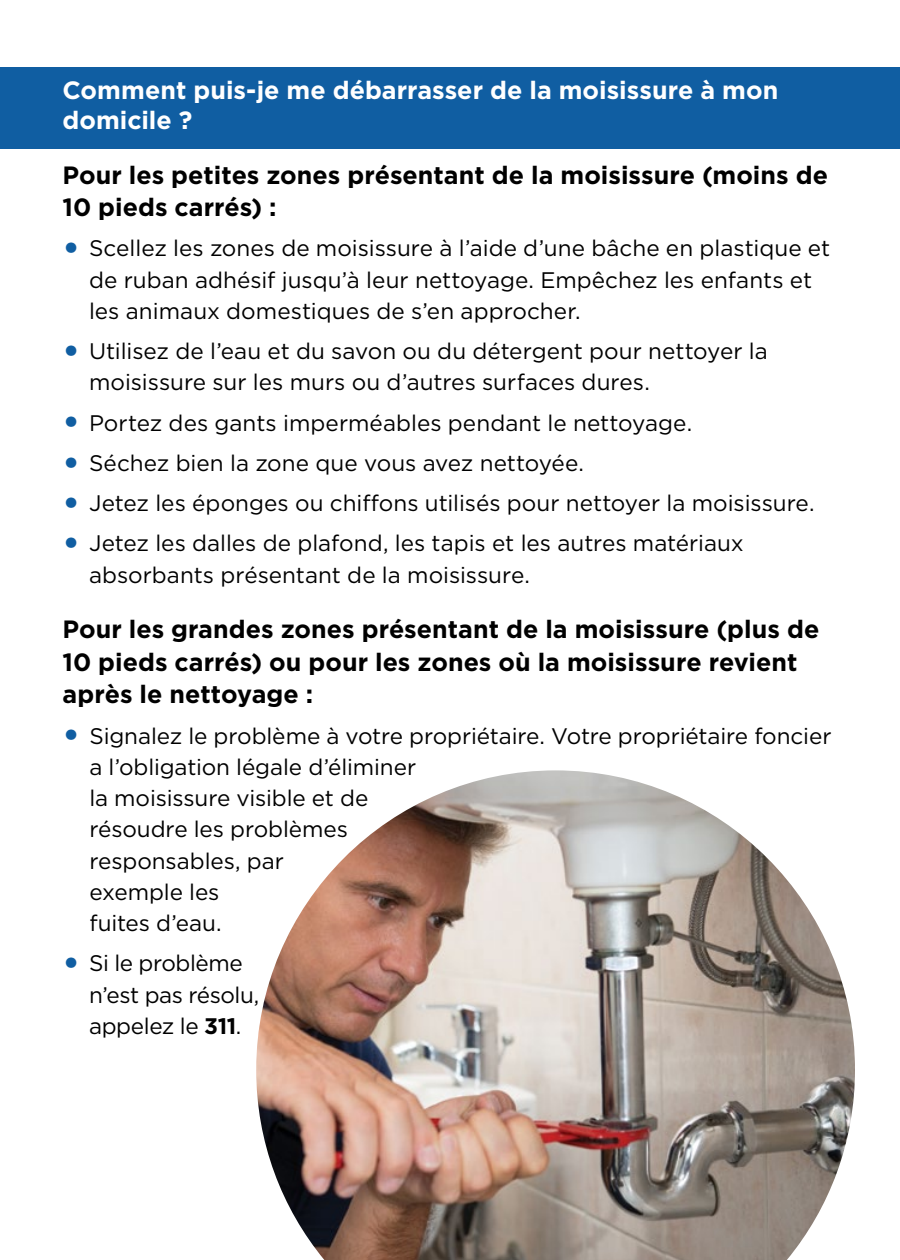
<style>
.page{position:relative;width:900px;height:1260px;background:#fff}
.page>*{position:absolute;margin:0;border:0;box-sizing:border-box;transform-origin:0 0}
.t1{font:700 25px/32.5px "Gotham";color:#000}
.t2{font:700 25px/30px "Gotham";color:#fff}
.t3{font:22.5px/31.2px "Gotham";color:#000}
.t4{font:22.5px/31.2px "Gotham";letter-spacing:-.02em;color:#000}
.s1{font-weight:700;font-size:35px;color:#105ea2}
.s2{font-weight:700}
</style>
<div class="page">
<img style="left:256px;top:770px;width:599px;height:490px">
<div style="left:0;top:68px;width:900px;height:81px;background:#105ea2"></div>
<hr style="left:899px;top:0;width:1px;height:1260px;background:#105ea2">
<p class="t2" style="left:62px;top:75px;width:717px">Comment puis-je me débarrasser de la moisissure à mon domicile ?</p>
<p class="t1" style="left:62px;top:158px;width:767px">Pour les petites zones présentant de la moisissure (moins de<br>10 pieds carrés) :</p>
<p class="t3" style="left:89px;top:232px;width:743px;text-indent:-27px"><span class="s1">•</span> Scellez les zones de moisissure à l’aide d’une bâche en plastique et de ruban adhésif jusqu’à leur nettoyage. Empêchez les enfants et les animaux domestiques de s’en approcher.</p>
<p class="t3" style="left:89px;top:335px;width:680px;text-indent:-27px"><span class="s1">•</span> Utilisez de l’eau et du savon ou du détergent pour nettoyer la moisissure sur les murs ou d’autres surfaces dures.</p>
<p class="t3" style="left:62px;top:406px;width:631px"><span class="s1">•</span> Portez des gants imperméables pendant le nettoyage.</p>
<p class="t3" style="left:62px;top:447px;width:523px"><span class="s1">•</span> Séchez bien la zone que vous avez nettoyée.</p>
<p class="t3" style="left:62px;top:487px;width:754px"><span class="s1">•</span> Jetez les éponges ou chiffons utilisés pour nettoyer la moisissure.</p>
<p class="t3" style="left:89px;top:527px;width:656px;text-indent:-27px"><span class="s1">•</span> Jetez les dalles de plafond, les tapis et les autres matériaux absorbants présentant de la moisissure.</p>
<p class="t1" style="left:62px;top:613px;width:758px">Pour les grandes zones présentant de la moisissure (plus de<br>10 pieds carrés) ou pour les zones où la moisissure revient après le nettoyage :</p>
<p class="t3" style="left:89px;top:720px;width:744px;text-indent:-27px"><span class="s1">•</span> Signalez le problème à votre propriétaire. Votre propriétaire foncier a l’obligation légale d’éliminer<br>la moisissure visible et de<br>résoudre les problèmes<br>responsables, par<br>exemple les<br>fuites d’eau.</p>
<p class="t4" style="left:89px;top:947px;width:172px;text-indent:-27px"><span class="s1">•</span> Si le problème n’est pas résolu, appelez le <span class="s2">311</span>.</p>
</div>
